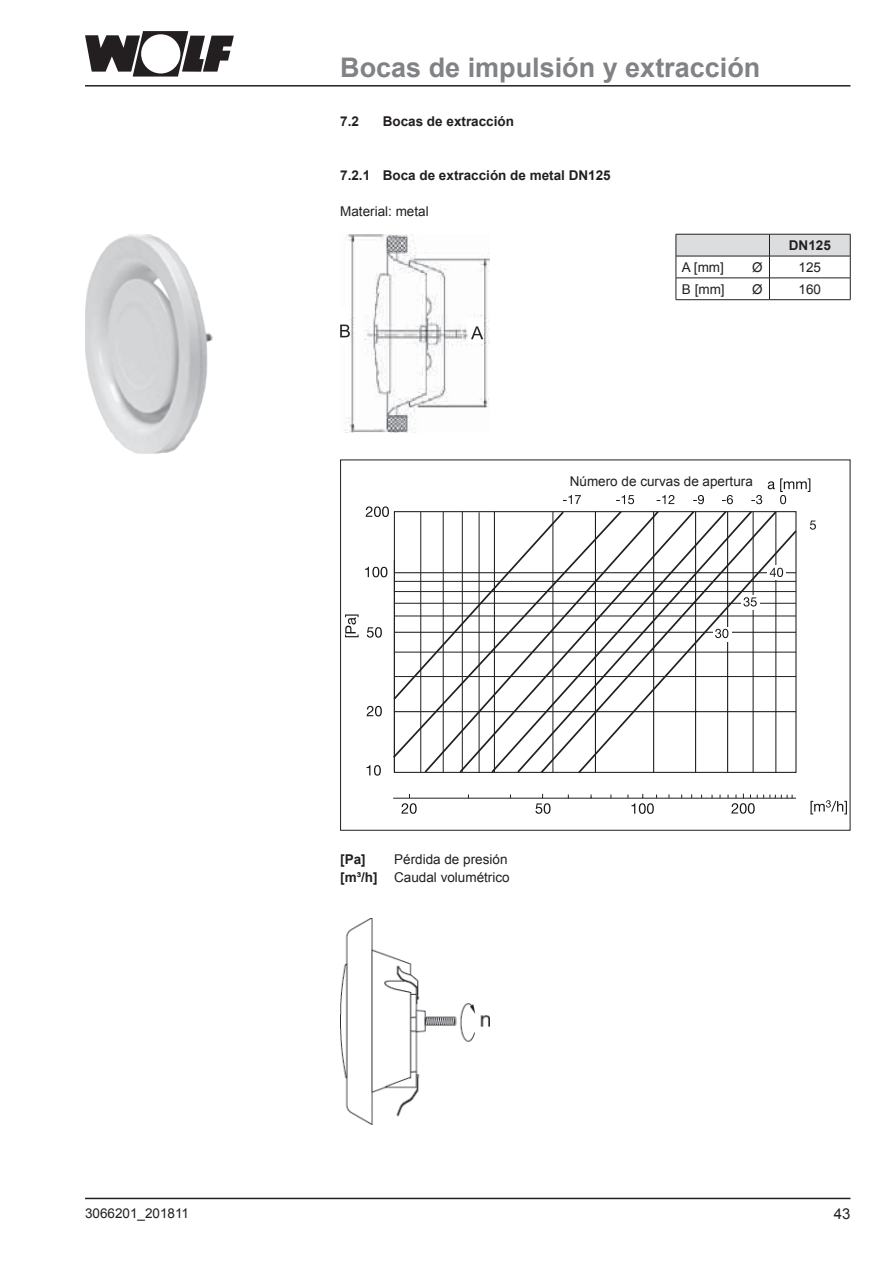
<style>
.page{position:relative;width:893px;height:1263px;background:#fff}
.page>*{position:absolute;margin:0;border:0;box-sizing:border-box;transform-origin:0 0}
.t1{font:700 27px "Arial";color:#808285}
.t2{font:15px "Arial";color:#231f20}
.t3{font:13.5px/18px "Arial";color:#231f20;text-align:right}
.t4{font:700 13.5px "Arial";color:#231f20}
.s1{font-weight:700}
</style>
<div class="page">
<svg style="left:85px;top:31px;width:149px;height:46px"></svg>
<hr style="left:85px;top:85px;width:765px;height:2px;background:#231f20">
<hr style="left:85px;top:1198px;width:765px;height:1px;background:#231f20">
<img style="left:340px;top:234px;width:149px;height:198px">
<svg style="left:367px;top:765px;width:14px;height:11px"></svg>
<svg style="left:367px;top:706px;width:15px;height:10px"></svg>
<svg style="left:367px;top:627px;width:15px;height:11px"></svg>
<svg style="left:365px;top:567px;width:22px;height:10px"></svg>
<svg style="left:345px;top:614px;width:14px;height:23px"></svg>
<hr style="left:393px;top:798px;width:403px;height:1px;background:#231f20">
<svg style="left:401px;top:794px;width:16px;height:20px"></svg>
<svg style="left:535px;top:794px;width:15px;height:20px"></svg>
<svg style="left:810px;top:800px;width:37px;height:14px"></svg>
<svg style="left:366px;top:506px;width:23px;height:11px"></svg>
<svg style="left:628px;top:794px;width:29px;height:20px"></svg>
<svg style="left:728px;top:793px;width:36px;height:21px"></svg>
<svg style="left:770px;top:794px;width:23px;height:4px"></svg>
<svg style="left:393px;top:511px;width:404px;height:263px"></svg>
<div style="left:713px;top:627px;width:19px;height:14px;background:#fff"></div>
<svg style="left:715px;top:629px;width:13px;height:9px"></svg>
<div style="left:741px;top:595px;width:19px;height:14px;background:#fff"></div>
<svg style="left:743px;top:597px;width:14px;height:9px"></svg>
<div style="left:768px;top:566px;width:18px;height:14px;background:#fff"></div>
<svg style="left:770px;top:568px;width:13px;height:9px"></svg>
<svg style="left:563px;top:495px;width:18px;height:9px"></svg>
<svg style="left:616px;top:495px;width:18px;height:9px"></svg>
<svg style="left:657px;top:495px;width:17px;height:9px"></svg>
<svg style="left:693px;top:495px;width:11px;height:9px"></svg>
<svg style="left:722px;top:495px;width:11px;height:9px"></svg>
<svg style="left:751px;top:495px;width:11px;height:9px"></svg>
<svg style="left:768px;top:478px;width:42px;height:26px"></svg>
<svg style="left:810px;top:520px;width:6px;height:10px"></svg>
<img style="left:340px;top:918px;width:149px;height:207px">
<img style="left:85px;top:234px;width:128px;height:220px">
<svg style="left:676px;top:234px;width:175px;height:65px"></svg>
<hr style="left:676px;top:299px;width:93px;height:1px;background:#231f20">
<hr style="left:769px;top:299px;width:81px;height:1px;background:#231f20">
<h1 class="t1" style="left:340px;top:49px;width:422px">Bocas de impulsión y extracción</h1>
<p class="t4" style="left:340px;top:112px;width:20px">7.2</p>
<p class="t4" style="left:383px;top:112px;width:133px">Bocas de extracción</p>
<p class="t4" style="left:340px;top:166px;width:272px">7.2.1 Boca de extracción de metal DN125</p>
<p class="t3" style="left:340px;top:202px;width:90px">Material: metal</p>
<p class="t4" style="left:789px;top:236px;width:44px">DN125</p>
<p class="t3" style="left:682px;top:258px;width:44px">A [mm]</p>
<p class="t3" style="left:752px;top:258px;width:12px">Ø</p>
<p class="t3" style="left:799px;top:258px;width:24px">125</p>
<p class="t3" style="left:682px;top:280px;width:44px">B [mm]</p>
<p class="t3" style="left:752px;top:280px;width:12px">Ø</p>
<p class="t3" style="left:799px;top:280px;width:24px">160</p>
<p class="t3" style="left:570px;top:472px;width:185px">Número de curvas de apertura</p>
<p class="t3" style="left:340px;top:850px;width:171px">Pérdida de presión<br><span class="s1">[m³/h]</span> Caudal volumétrico</p>
<p class="t4" style="left:340px;top:850px;width:27px">[Pa]</p>
<p class="t3" style="left:85px;top:1204px;width:106px">3066201_201811</p>
<p class="t2" style="left:834px;top:1203px;width:18px">43</p>
</div>
